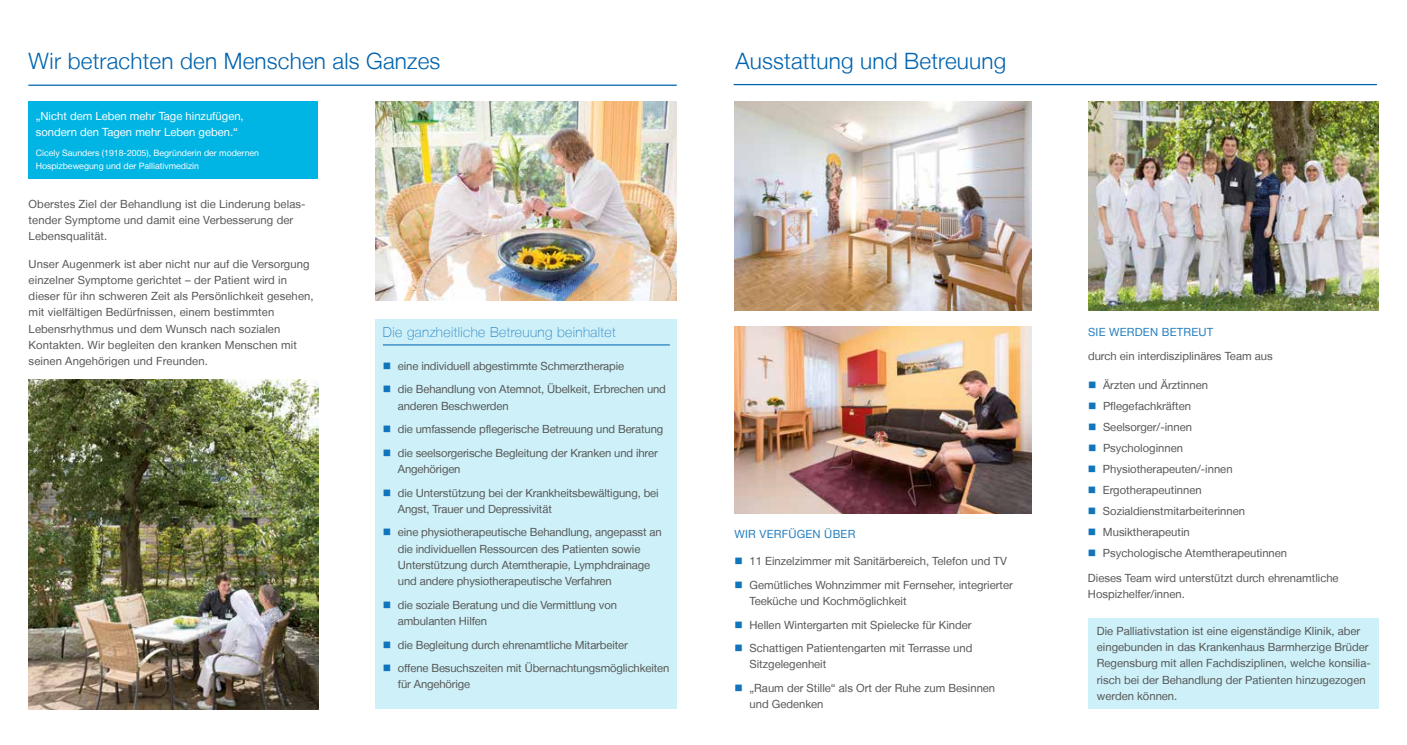
<style>
.page{position:relative;width:1407px;height:745px;background:#fff}
.page>*{position:absolute;margin:0;border:0;box-sizing:border-box;transform-origin:0 0}
.t1{font:300 22.5px "Helvetica Neue LT";letter-spacing:.01em;color:#0063af}
.t2{font:100 13.75px "Helvetica Neue LT";letter-spacing:.03em;color:#2680bf}
.t3{font:11.25px/16.2px "Helvetica Neue LT";color:#575756}
.t4{font:11.25px/16.2px "Helvetica Neue LT";color:#fff}
.t5{font:11.25px "Helvetica Neue LT";letter-spacing:.02em;color:#2680bf}
.t6{font:8.75px/12.5px "Helvetica Neue LT";color:#fff}
</style>
<div class="page">
<hr style="left:28px;top:84px;width:649px;height:2px;background:#0063af">
<hr style="left:733px;top:84px;width:644px;height:1px;background:#0063af">
<div style="left:376px;top:319px;width:301px;height:389px;background:#cdf0f9"></div>
<img style="left:376px;top:101px;width:301px;height:199px">
<div style="left:1088px;top:618px;width:290px;height:90px;background:#cdf0f9"></div>
<img style="left:734px;top:102px;width:297px;height:208px">
<img style="left:734px;top:326px;width:297px;height:187px">
<img style="left:29px;top:379px;width:290px;height:330px">
<img style="left:1088px;top:102px;width:290px;height:208px">
<hr style="left:383px;top:344px;width:287px;height:1px;background:#2680bf">
<div style="left:29px;top:101px;width:289px;height:77px;background:#00b4e3"></div>
<h1 class="t1" style="left:29px;top:47px;width:413px">Wir betrachten den Menschen als Ganzes</h1>
<h1 class="t1" style="left:735px;top:47px;width:272px">Ausstattung und Betreuung</h1>
<p class="t4" style="left:36px;top:107px;width:209px">„Nicht dem Leben mehr Tage hinzufügen, sondern den Tagen mehr Leben geben.“</p>
<p class="t6" style="left:36px;top:146px;width:225px">Cicely Saunders (1918-2005), Begründerin der modernen<br>Hospizbewegung und der Palliativmedizin</p>
<p class="t3" style="left:29px;top:195px;width:278px">Oberstes Ziel der Behandlung ist die Linderung belas&shy;tender Symptome und damit eine Verbesserung der<br>Lebensqualität.</p>
<p class="t3" style="left:29px;top:255px;width:286px">Unser Augenmerk ist aber nicht nur auf die Versorgung einzelner Symptome gerichtet – der Patient wird in dieser für ihn schweren Zeit als Persönlichkeit gesehen, mit vielfältigen Bedürfnissen, einem bestimmten Lebensrhythmus und dem Wunsch nach sozialen Kontakten. Wir begleiten den kranken M enschen mit seinen Angehörigen und Freunden.</p>
<p class="t2" style="left:383px;top:324px;width:234px">Die ganzheitliche Betreuung beinhaltet</p>
<p class="t3" style="left:398px;top:353px;width:270px;line-height:23.5px">eine individuell abgestimmte Schmerztherapie<br>die Behandlung von Atemnot, Übelkeit, Erbrechen und</p>
<p class="t3" style="left:398px;top:393px;width:267px;line-height:23.5px">anderen Beschwerden<br>die umfassende pflegerische Betreuung und Beratung die seelsorgerische Begleitung der Kranken und ihrer</p>
<p class="t3" style="left:398px;top:457px;width:262px;line-height:23.5px;text-indent:-15px">Angehörigen<br>die Unterstützung bei der Krankheitsbewältigung, bei</p>
<p class="t3" style="left:398px;top:496px;width:265px;line-height:23.5px;text-indent:-15px">Angst, Trauer und Depressivität<br>eine physiotherapeutische Behandlung, angepasst an</p>
<p class="t3" style="left:398px;top:540px;width:244px">die individuellen Ressourcen des Patienten sowie</p>
<p class="t3" style="left:383px;top:556px;width:269px">U nterstützung durch Atemtherapie, Lymphdrainage</p>
<p class="t3" style="left:398px;top:572px;width:215px">und andere physiotherapeutische Verfahren</p>
<p class="t3" style="left:398px;top:596px;width:221px">die soziale Beratung und die Vermittlung von ambulanten H ilfen</p>
<p class="t3" style="left:398px;top:632px;width:273px;line-height:23.5px">die Begleitung durch ehrenamtliche M itarbeiter<br>offene Besuchszeiten mit Übernachtungsmöglichkeiten</p>
<p class="t3" style="left:398px;top:675px;width:74px">für Angehörige</p>
<p class="t5" style="left:734px;top:527px;width:122px">Wir verfügen über</p>
<p class="t3" style="left:749px;top:549px;width:265px;line-height:23.5px">11 Einzelzimmer mit Sanitärbereich, Telefon und TV<br>Gemütliches Wohnzimmer mit Fernseher, integrierter</p>
<p class="t3" style="left:749px;top:588px;width:224px;line-height:23.5px;text-indent:-15px">Teeküche und Kochmöglichkeit<br>Hellen Wintergarten mit Spielecke für Kinder<br>Schattigen Patientengarten mit Terrasse und</p>
<p class="t3" style="left:749px;top:652px;width:247px;line-height:23.5px">Sitzgelegenheit<br>„Raum der Stille“ als Ort der Ruhe zum Besinnen</p>
<p class="t3" style="left:749px;top:695px;width:75px">und Gedenken</p>
<p class="t5" style="left:1088px;top:325px;width:127px">Sie werden betreut</p>
<p class="t3" style="left:1088px;top:348px;width:186px">durch ein interdisziplinäres Team aus</p>
<p class="t3" style="left:1103px;top:374px;width:186px;line-height:21px">Ärzten und Ärztinnen<br>Pflegefachkräften<br>Seelsorger/-innen<br>Psychologinnen<br>Physiotherapeuten/-innen<br>Ergotherapeutinnen<br>Sozialdienstmitarbeiterinnen<br>M usiktherapeutin<br>Psychologische Atemtherapeutinnen</p>
<p class="t3" style="left:1088px;top:569px;width:252px">Dieses Team wird unterstützt durch ehrenamtliche<br>Hospizhelfer/innen.</p>
<p class="t3" style="left:1097px;top:622px;width:275px">Die Palliativstation ist eine eigenständige Klinik, aber eingebunden in das Krankenhaus Barmherzige Brüder Regensburg mit allen Fachdisziplinen, welche konsilia&shy;risch bei der Behandlung der Patienten hinzugezogen werden können.</p>
</div>
